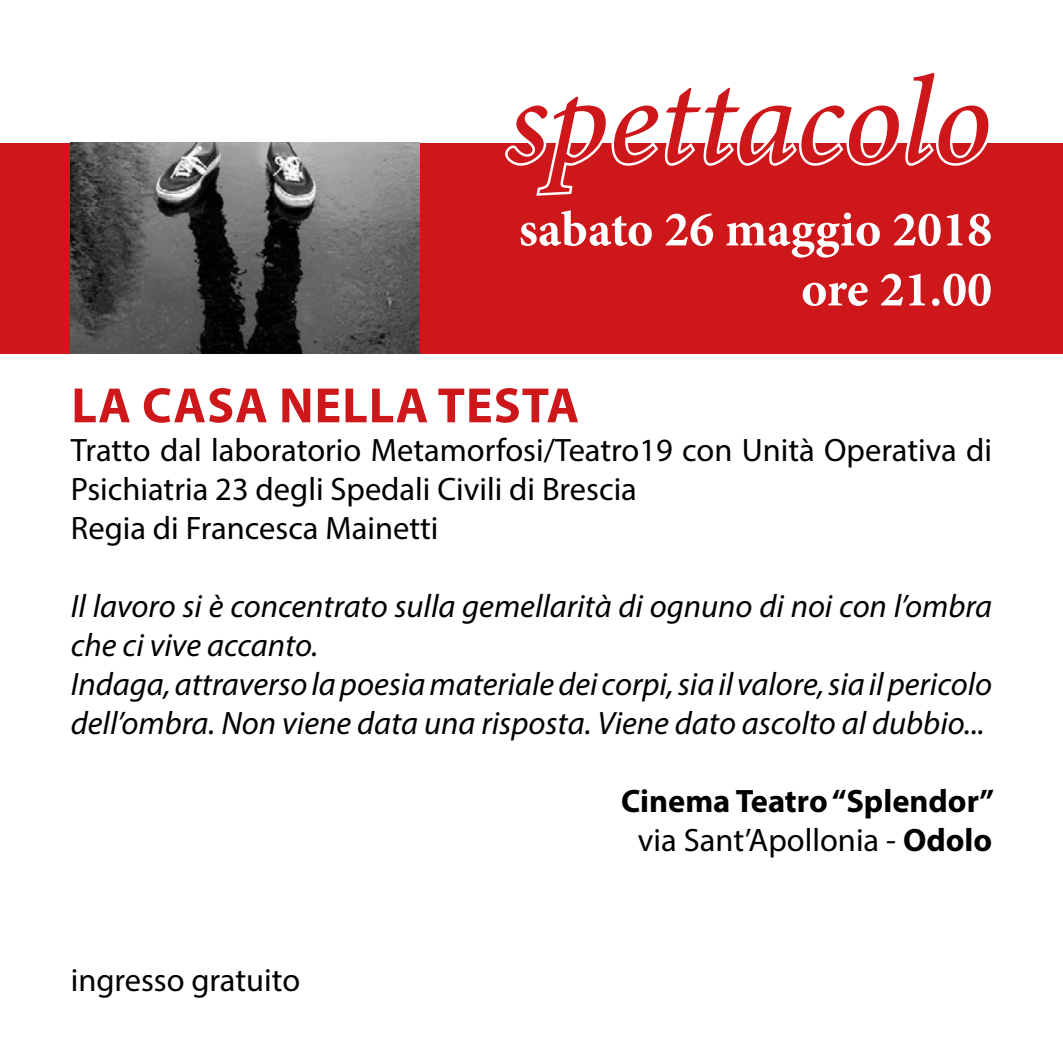
<style>
.page{position:relative;width:1063px;height:1063px;background:#fff}
.page>*{position:absolute;margin:0;border:0;box-sizing:border-box;transform-origin:0 0}
.t1{font:italic 500 125px "Minion Pro";letter-spacing:-.005em;color:#cd171a}
.t2{font:700 50px/60px "Minion Pro";color:#fff;text-align:right}
.t3{font:700 50px "Myriad Pro";letter-spacing:.02em;color:#cd171a}
.t4{font:italic 32.5px/39px "Myriad Pro";color:#000}
.t5{font:32.5px/39px "Myriad Pro";color:#000}
.t6{font:700 32.5px/39px "Myriad Pro";color:#000;text-align:center}
.s1{font-weight:400}
</style>
<div class="page">
<div style="left:0;top:143px;width:1063px;height:210px;background:#cd171a"></div>
<svg style="left:505px;top:143px;width:482px;height:53px"></svg>
<img style="left:71px;top:143px;width:349px;height:210px">
<h1 class="t1" style="left:506px;top:36px;width:487px">spettacolo</h1>
<h2 class="t2" style="left:519px;top:199px;width:475px">sabato 26 maggio 2018 ore 21.00</h2>
<h2 class="t3" style="left:71px;top:373px;width:509px">LA CASA NELLA TESTA</h2>
<p class="t5" style="left:71px;top:430px;width:923px">Tratto dal laboratorio Metamorfosi/Teatro19 con Unità Operativa di<br>Psichiatria 23 degli Spedali Civili di Brescia<br>Regia di Francesca Mainetti</p>
<p class="t4" style="left:71px;top:586px;width:923px">Il lavoro si è concentrato sulla gemellarità di ognuno di noi con l’ombra che ci vive accanto.<br>Indaga, attraverso la poesia materiale dei corpi, sia il valore, sia il pericolo dell’ombra. Non viene data una risposta. Viene dato ascolto al dubbio...</p>
<p class="t5" style="left:71px;top:960px;width:231px">ingresso gratuito</p>
<p class="t6" style="left:621px;top:781px;width:375px">Cinema Teatro “Splendor” <span class="s1">via Sant’Apollonia -</span> Odolo</p>
</div>
